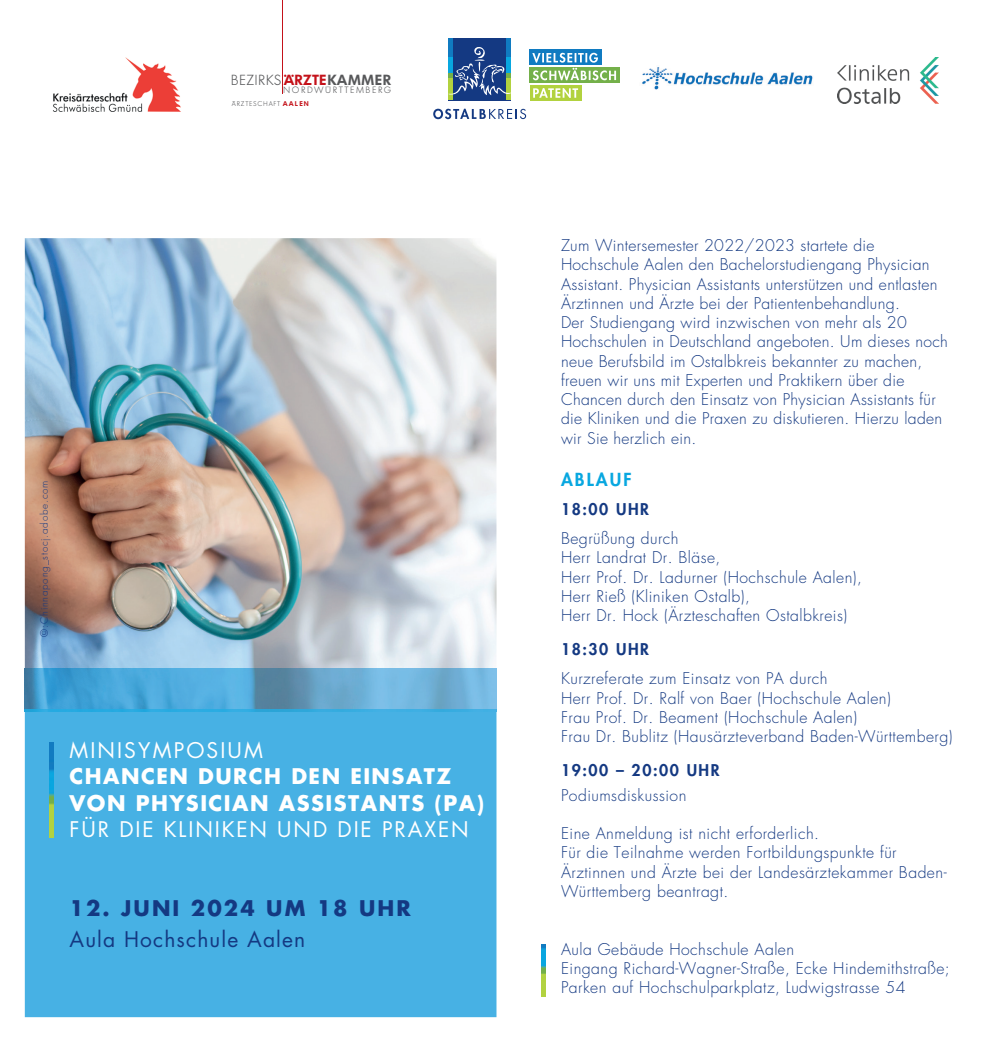
<style>
.page{position:relative;width:993px;height:1042px;background:#fff}
.page>*{position:absolute;margin:0;border:0;box-sizing:border-box;transform-origin:0 0}
.t1{font:700 21px/26.2px "Futura Std";letter-spacing:.07em;color:#fff}
.t2{font:21px "Futura Std";letter-spacing:.09em;color:#fff}
.t3{font:21px "Futura Std";letter-spacing:.055em;color:#143982}
.t4{font:700 21px "Futura Std";letter-spacing:.1em;color:#143982}
.t5{font:800 17.5px "Futura Std";letter-spacing:.12em;color:#08a7e0}
.t6{font:300 15.75px/19.2px "Futura Std";letter-spacing:.03em;color:#143982}
.t7{font:800 15.75px "Futura Std";letter-spacing:.1em;color:#143982}
.t8{font:300 14.53px "Futura BQ";letter-spacing:.03em;color:#57585a}
.t9{font:300 9.8px "Futura Std";letter-spacing:.08em;color:#143982}
.t10{font:300 9.1px "Futura BQ";letter-spacing:.17em;color:#57585a}
.t11{font:300 6.83px "Futura BQ";letter-spacing:.11em;color:#57585a}
.s1{font-weight:600;color:#c4121a}
.s2{font-weight:600}
</style>
<div class="page">
<img style="left:25px;top:238px;width:471px;height:431px">
<div style="left:25px;top:711px;width:471px;height:306px;background:#47b1e4"></div>
<img style="left:25px;top:669px;width:471px;height:42px">
<svg style="left:433px;top:109px;width:93px;height:10px"></svg>
<div style="left:448px;top:38px;width:62px;height:62px;background:#143982"></div>
<hr style="left:448px;top:38px;width:4px;height:19px;background:#107bc1">
<hr style="left:448px;top:78px;width:4px;height:22px;background:#b2d23f">
<hr style="left:506px;top:38px;width:4px;height:19px;background:#107bc1">
<hr style="left:506px;top:78px;width:4px;height:22px;background:#b2d23f">
<svg style="left:448px;top:46px;width:62px;height:49px"></svg>
<div style="left:529px;top:49px;width:72px;height:16px;background:#107bc1"></div>
<div style="left:529px;top:67px;width:91px;height:16px;background:#74b04a"></div>
<div style="left:529px;top:85px;width:52px;height:15px;background:#b2d23f"></div>
<svg style="left:533px;top:88px;width:45px;height:10px"></svg>
<svg style="left:532px;top:53px;width:84px;height:27px"></svg>
<img style="left:50px;top:742px;width:4px;height:96px">
<img style="left:541px;top:944px;width:4px;height:52px">
<img style="left:837px;top:58px;width:101px;height:45px">
<img style="left:53px;top:58px;width:128px;height:54px">
<img style="left:642px;top:67px;width:171px;height:23px">
<hr style="left:282px;top:0;width:1px;height:93px;background:#c4121a">
<p class="t8" style="left:231px;top:71px;width:162px">BEZIRKS <span class="s1">ÄRZTE</span><span class="s2">KAMMER</span></p>
<p class="t10" style="left:283px;top:85px;width:110px">NORDWÜRTTEMBERG</p>
<p class="t11" style="left:232px;top:99px;width:78px">ÄRZTESCHAFT <span class="s1">AALEN</span></p>
<p class="t9" style="left:38px;top:636px;width:158px;rotate:-90deg">©:Chinnapong_stocj.adobe.com</p>
<h1 class="t2" style="left:69px;top:737px;width:195px">MINISYMPOSIUM</h1>
<h1 class="t1" style="left:69px;top:763px;width:416px">CHANCEN DURCH DEN EINSATZ<br>VON PHYSICIAN ASSISTANTS (PA)</h1>
<h1 class="t2" style="left:69px;top:816px;width:400px">FÜR DIE KLINIKEN UND DIE PRAXEN</h1>
<h1 class="t4" style="left:69px;top:894px;width:343px">12. JUNI 2024 UM 18 UHR</h1>
<h1 class="t3" style="left:69px;top:926px;width:237px">Aula Hochschule Aalen</h1>
<p class="t6" style="left:561px;top:236px;width:388px">Zum Wintersemester 2022/2023 startete die Hochschule Aalen den Bachelorstudiengang Physician Assistant. Physician Assistants unterstützen und entlasten Ärztinnen und Ärzte bei der Patientenbehandlung.<br>Der Studiengang wird inzwischen von mehr als 20<br>Hochschulen in Deutschland angeboten. Um dieses noch neue Berufsbild im Ostalbkreis bekannter zu machen, freuen wir uns mit Experten und Praktikern über die Chancen durch den Einsatz von Physician Assistants für die Kliniken und die Praxen zu diskutieren. Hierzu laden wir Sie herzlich ein.</p>
<p class="t5" style="left:561px;top:468px;width:72px">ABLAUF</p>
<p class="t7" style="left:561px;top:499px;width:89px">18:00 UHR</p>
<p class="t6" style="left:561px;top:529px;width:302px">Begrüßung durch<br>Herr Landrat Dr. Bläse,<br>Herr Prof. Dr. Ladurner (Hochschule Aalen),<br>Herr Rieß (Kliniken Ostalb),<br>Herr Dr. Hock (Ärzteschaften Ostalbkreis)</p>
<p class="t7" style="left:561px;top:639px;width:89px">18:30 UHR</p>
<p class="t6" style="left:561px;top:669px;width:393px">Kurzreferate zum Einsatz von PA durch<br>Herr Prof. Dr. Ralf von Baer (Hochschule Aalen)<br>Frau Prof. Dr. Beament (Hochschule Aalen)<br>Frau Dr. Bublitz (Hausärzteverband Baden-Württemberg)</p>
<p class="t7" style="left:561px;top:760px;width:160px">19:00 – 20:00 UHR</p>
<p class="t6" style="left:561px;top:785px;width:127px">Podiumsdiskussion</p>
<p class="t6" style="left:561px;top:824px;width:387px">Eine Anmeldung ist nicht erforderlich.<br>Für die Teilnahme werden Fortbildungspunkte für Ärztinnen und Ärzte bei der Landesärztekammer Baden-Württemberg beantragt.</p>
<p class="t6" style="left:561px;top:939px;width:390px">Aula Gebäude Hochschule Aalen<br>Eingang Richard-Wagner-Straße, Ecke Hindemithstraße;<br>Parken auf Hochschulparkplatz, Ludwigstrasse 54</p>
</div>
